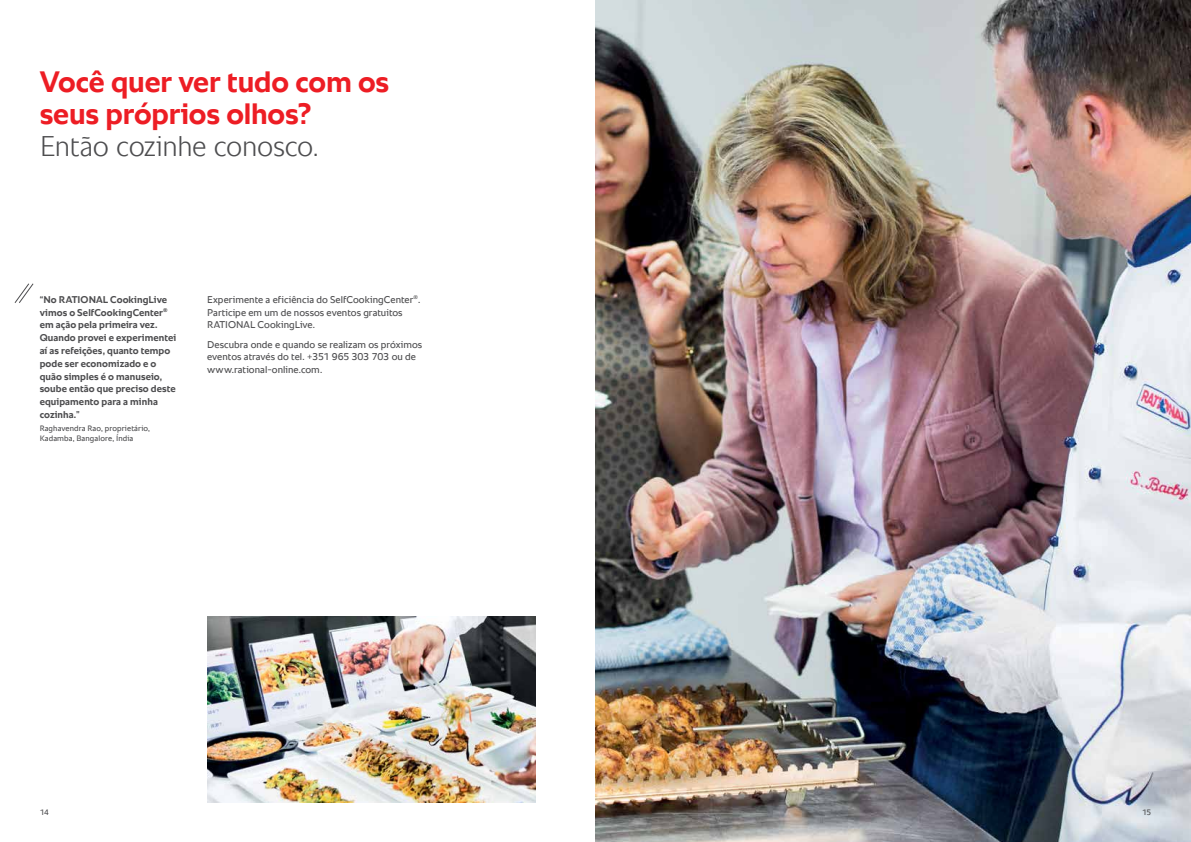
<style>
.page{position:relative;width:1191px;height:842px;background:#fff}
.page>*{position:absolute;margin:0;border:0;box-sizing:border-box;transform-origin:0 0}
.t1{font:700 30px/32px "RATIONAL Sans TT";letter-spacing:-.005em;color:#ed1d24}
.t2{font:300 29px "RATIONAL Sans TT";letter-spacing:-.01em;color:#4d4d4f}
.t3{font:700 10px/12.8px "RATIONAL Sans TT";letter-spacing:.005em;color:#4d4d4f}
.t4{font:10px/12.8px "RATIONAL Sans TT";letter-spacing:.005em;color:#4d4d4f}
.t5{font:8px/10.6px "RATIONAL Sans TT";letter-spacing:.015em;color:#4d4d4f}
</style>
<div class="page">
<img style="left:595px;top:0;width:596px;height:842px">
<img style="left:207px;top:616px;width:329px;height:186px">
<svg style="left:14px;top:283px;width:20px;height:20px"></svg>
<h1 class="t1" style="left:40px;top:66px;width:351px">Você quer ver tudo com os seus próprios olhos?</h1>
<h2 class="t2" style="left:40px;top:125px;width:280px">Então cozinhe conosco.</h2>
<p class="t3" style="left:40px;top:293px;width:138px">“No RATIONAL CookingLive vimos o SelfCookingCenter<sup>® </sup>em ação pela primeira vez.<br>Quando provei e experimentei aí as refeições, quanto tempo pode ser economizado e o quão simples é o manuseio, soube então que preciso deste equipamento para a minha cozinha.”</p>
<p class="t5" style="left:40px;top:423px;width:112px">Raghavendra Rao, proprietário,<br>Kadamba, Bangalore, Índia</p>
<p class="t4" style="left:207px;top:293px;width:215px">Experimente a eficiência do SelfCookingCenter<sup>®</sup>.<br>Participe em um de nossos eventos gratuitos<br>RATIONAL CookingLive.</p>
<p class="t4" style="left:207px;top:338px;width:217px">Descubra onde e quando se realizam os próximos eventos através do tel. +351 965 303 703 ou de www.rational-online.com.</p>
<p class="t5" style="left:40px;top:807px;width:11px">14</p>
<p class="t5" style="left:1142px;top:807px;width:11px">15</p>
</div>
